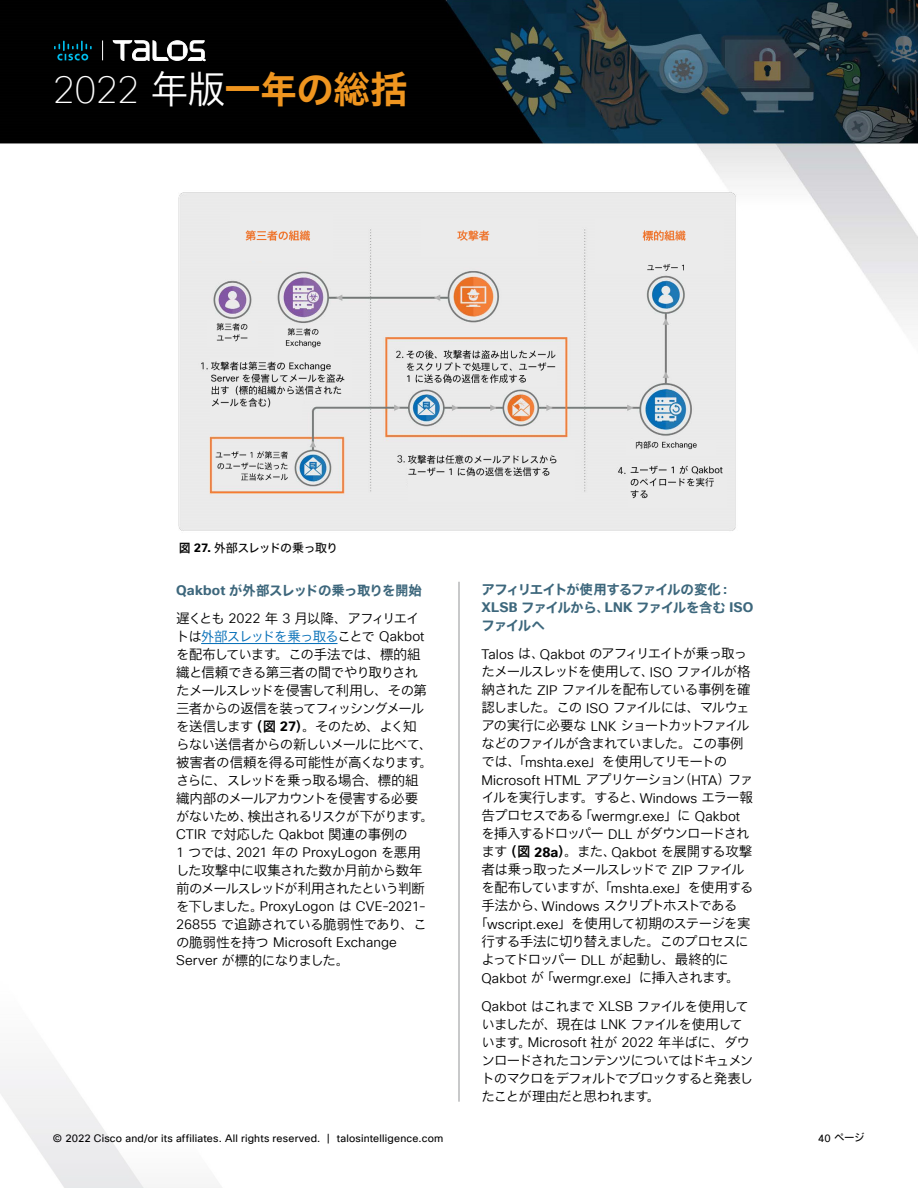
<style>
.page{position:relative;width:918px;height:1188px;background:#fff}
.page>*{position:absolute;margin:0;border:0;box-sizing:border-box;transform-origin:0 0}
.t1{font:37.35px "Cisco Sans JPN Bold";letter-spacing:-.025em;color:#ef951f}
.Paragraph_Style11{font:13.5px/18px "Cisco Sans JPN Light";letter-spacing:-.065em;color:#000}
.Paragraph_Style8{font:13.5px "Cisco Sans JPN Light";letter-spacing:-.075em;color:#000}
.Paragraph_Style1{font:13.5px/18px "Cisco Sans JPN Light";letter-spacing:-.075em;color:#000}
.Paragraph_Style8-2{font:13.5px "Cisco Sans TT Light";letter-spacing:.01em;color:#000}
.Paragraph_Style8-3{font:13.5px "Cisco Sans JPN Light";letter-spacing:-.05em;color:#000}
.Paragraph_Style8-4{font:13.5px/18px "Cisco Sans JPN Bold";letter-spacing:-.095em;color:#3d677c}
.Paragraph_Style8-5{font:13.5px "Cisco Sans JPN Light";letter-spacing:-.105em;color:#000}
.Paragraph_Style8-6{font:13.5px "Cisco Sans JPN Light";letter-spacing:-.095em;color:#000}
.Paragraph_Style8-7{font:13.5px "Cisco Sans JPN Light";letter-spacing:-.04em;color:#000}
.Paragraph_Style8-8{font:13.5px "Cisco Sans JPN Light";letter-spacing:-.1em;color:#000}
.Paragraph_Style8-9{font:13.5px "Cisco Sans JPN Light";letter-spacing:-.115em;color:#000}
.Paragraph_Style8-10{font:13.5px "Cisco Sans JPN Bold";letter-spacing:-.045em;color:#3d677c}
.Paragraph_Style1-2{font:12px "Cisco Sans JPN";letter-spacing:-.06em;color:#000}
.t2{font:10.5px "Cisco Sans TT";letter-spacing:.02em;color:#000}
.t3{font:10.5px "Cisco Sans JPN";color:#000}
.s1{font-family:"Cisco Sans TT";font-weight:100;font-size:37.8px;color:#fff}
.s2{font-family:"Cisco Sans JPN Light";font-size:37.8px;color:#fff}
.s3{font-family:"Cisco Sans JPN Bold"}
.s4{font-family:"Cisco Sans TT";font-weight:700}
.s5{font-family:"Cisco Sans TT Light"}
.s6{color:#006cb6}
.s7{font-family:"Cisco Sans JPN Light"}
.s8{font-family:"Cisco Sans TT"}
</style>
<div class="page">
<hr style="left:459px;top:582px;width:1px;height:520px;background:#939597">
<img style="left:0;top:0;width:918px;height:325px">
<svg style="left:54px;top:41px;width:38px;height:19px"></svg>
<svg style="left:113px;top:41px;width:92px;height:20px"></svg>
<svg style="left:102px;top:40px;width:1px;height:20px"></svg>
<hr style="left:201px;top:643px;width:137px;height:1px;background:#006cb6">
<img style="left:176px;top:188px;width:564px;height:343px">
<h1 class="t1" style="left:53px;top:64px;width:356px"><span class="s1">2022</span> <span class="s2">年版</span>一年の総括</h1>
<p class="Paragraph_Style1-2" style="left:179px;top:539px;width:161px"><span class="s3">図</span> <span class="s4">27.</span> 外部スレッドの乗っ取り</p>
<p class="Paragraph_Style8-10" style="left:176px;top:581px;width:247px"><span class="s4">Qakbot</span> が外部スレッドの乗っ取りを開始</p>
<p class="Paragraph_Style11" style="left:176px;top:610px;width:259px">遅くとも <span class="s5">2022</span> 年 <span class="s5">3</span> 月以降、アフィリエイトは<span class="s6">外部スレッドを乗っ取る</span>ことで <span class="s5">Qakbot</span>を配布しています。この手法では、標的組織と信頼できる第三者の間でやり取りされたメールスレッドを侵害して利用し、その第三者からの返信を装ってフィッシングメールを送信します<span class="s3">（図</span> <span class="s4">27</span><span class="s3">）</span>。そのため、よく知<br>らない送信者からの新しいメールに比べて、被害者の信頼を得る可能性が高くなります。さらに、スレッドを乗っ取る場合、標的組織内部のメールアカウントを侵害する必要がないため、検出されるリスクが下がります。<br><span class="s5">CTIR</span> で対応した <span class="s5">Qakbot</span> 関連の事例の<br><span class="s5">1</span> つでは、<span class="s5">2021</span> 年の <span class="s5">ProxyLogon</span> を悪用した攻撃中に収集された数か月前から数年前のメールスレッドが利用されたという判断を下しました。<span class="s5">ProxyLogon</span> は <span class="s5">CVE-2021-<br>26855</span> で追跡されている脆弱性であり、この脆弱性を持つ <span class="s5">Microsoft Exchange<br>Server</span> が標的になりました。</p>
<p class="Paragraph_Style8-4" style="left:481px;top:581px;width:273px">アフィリエイトが使用するファイルの変化：<br><span class="s4">XLSB</span> ファイルから、<span class="s4">LNK</span> ファイルを含む <span class="s4">ISO</span>ファイルへ</p>
<p class="Paragraph_Style8-5" style="left:481px;top:645px;width:267px"><span class="s5">Talos</span> は、<span class="s5">Qakbot</span> のアフィリエイトが乗っ取っ</p>
<p class="Paragraph_Style8-6" style="left:481px;top:663px;width:271px">たメールスレッドを使用して、<span class="s5">ISO</span> ファイルが格</p>
<p class="Paragraph_Style8-3" style="left:481px;top:681px;width:271px">納された <span class="s5">ZIP</span> ファイルを配布している事例を確</p>
<p class="Paragraph_Style8-9" style="left:481px;top:699px;width:270px">認しました。この <span class="s5">ISO</span> ファイルには、マルウェ</p>
<p class="Paragraph_Style8-5" style="left:481px;top:717px;width:270px">アの実行に必要な <span class="s5">LNK</span> ショートカットファイル</p>
<p class="Paragraph_Style8" style="left:481px;top:735px;width:264px">などのファイルが含まれていました。この事例</p>
<p class="Paragraph_Style8" style="left:481px;top:753px;width:247px">では、「<span class="s5">mshta.exe</span>」を使用してリモートの</p>
<p class="Paragraph_Style8-2" style="left:481px;top:771px;width:273px">Microsoft HTML <span class="s7">アプリケーション（</span>HTA<span class="s7">）ファ</span></p>
<p class="Paragraph_Style8" style="left:481px;top:789px;width:273px">イルを実行します。すると、<span class="s5">Windows</span> エラー報</p>
<p class="Paragraph_Style8-2" style="left:481px;top:807px;width:260px"><span class="s7">告プロセスである「</span>wermgr.exe<span class="s7">」に</span> Qakbot</p>
<p class="Paragraph_Style8" style="left:481px;top:825px;width:270px">を挿入するドロッパー <span class="s5">DLL</span> がダウンロードされ</p>
<p class="Paragraph_Style8-7" style="left:481px;top:843px;width:272px">ます<span class="s3">（図</span> <span class="s4">28a</span><span class="s3">）</span>。また、<span class="s5">Qakbot</span> を展開する攻撃</p>
<p class="Paragraph_Style8-6" style="left:481px;top:861px;width:265px">者は乗っ取ったメールスレッドで <span class="s5">ZIP</span> ファイル</p>
<p class="Paragraph_Style8-3" style="left:481px;top:879px;width:273px">を配布していますが、「<span class="s5">mshta.exe</span>」を使用する</p>
<p class="Paragraph_Style8-8" style="left:481px;top:897px;width:257px">手法から、<span class="s5">Windows</span> スクリプトホストである</p>
<p class="Paragraph_Style8-3" style="left:475px;top:915px;width:277px">「<span class="s5">wscript.exe</span>」を使用して初期のステージを実</p>
<p class="Paragraph_Style8" style="left:481px;top:933px;width:269px">行する手法に切り替えました。このプロセスに</p>
<p class="Paragraph_Style8" style="left:481px;top:951px;width:249px">よってドロッパー <span class="s5">DLL</span> が起動し、最終的に</p>
<p class="Paragraph_Style8-2" style="left:481px;top:969px;width:260px">Qakbot <span class="s7">が「</span>wermgr.exe<span class="s7">」に挿入されます。</span></p>
<p class="Paragraph_Style1" style="left:481px;top:998px;width:273px"><span class="s5">Qakbot</span> はこれまで <span class="s5">XLSB</span> ファイルを使用していましたが、現在は <span class="s5">LNK</span> ファイルを使用しています。<span class="s5">Microsoft</span> 社が <span class="s5">2022</span> 年半ばに、ダウンロードされたコンテンツについてはドキュメントのマクロをデフォルトでブロックすると発表したことが理由だと思われます。</p>
<p class="t2" style="left:53px;top:1131px;width:392px">© 2022 Cisco and/or its affiliates. All rights reserved. | talosintelligence.com</p>
<p class="t3" style="left:818px;top:1130px;width:48px"><span class="s8">40</span> ページ</p>
</div>
